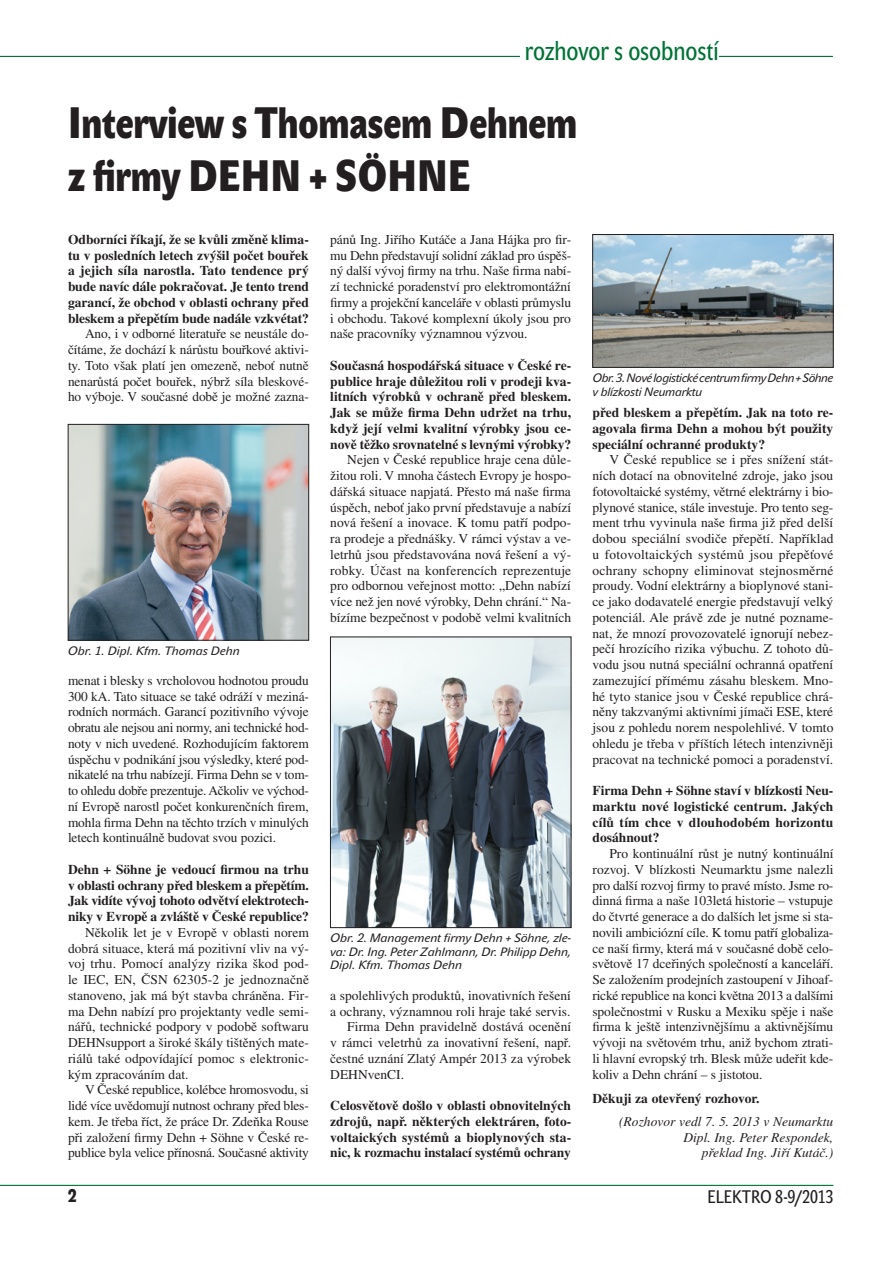
<style>
.page{position:relative;width:893px;height:1263px;background:#fff}
.page>*{position:absolute;margin:0;border:0;box-sizing:border-box;transform-origin:0 0}
.CLnadpis2{font:43.5px "John Sans Cond Black CE";color:#231f20}
.podnadpis3{font:27px "John Sans Cond Tx NCE";letter-spacing:-.005em;color:#007236}
.t1{font:18px "John Sans Cond Tx NCE";color:#231f20}
.t2{font:18px "John Sans Cond Black SCCE";color:#231f20}
.REtext{font:13.5px/15.8px "Times CE";letter-spacing:-.01em;color:#231f20;text-align:justify}
.REtext-2{font:700 13.5px/15.8px "Times CE";letter-spacing:-.005em;color:#231f20;text-align:justify}
.REtext-3{font:italic 13.5px/15.8px "Times CE";color:#231f20;text-align:right}
.OBRpopisek{font:italic 12px/13.5px "John Sans Tx NCE";color:#231f20;text-align:justify}
.OBRpopisek-2{font:italic 12px/13.5px "John Sans Tx NCE";letter-spacing:-.03em;color:#231f20}
</style>
<div class="page">
<hr style="left:0;top:1185px;width:833px;height:1px;background:#007236">
<hr style="left:0;top:56px;width:833px;height:1px;background:#007236">
<div style="left:520px;top:40px;width:199px;height:27px;background:#fff"></div>
<img style="left:594px;top:236px;width:237px;height:130px">
<div style="left:592px;top:234px;width:241px;height:134px;border:1px solid #231f20"></div>
<img style="left:70px;top:426px;width:237px;height:212px">
<div style="left:68px;top:424px;width:241px;height:216px;border:1px solid #231f20"></div>
<img style="left:332px;top:639px;width:237px;height:287px">
<div style="left:330px;top:637px;width:241px;height:291px;border:1px solid #231f20"></div>
<p class="podnadpis3" style="left:525px;top:35px;width:195px">rozhovor s osobností</p>
<p class="CLnadpis2" style="left:68px;top:99px;width:510px">Interview s Thomasem Dehnem</p>
<p class="CLnadpis2" style="left:68px;top:151px;width:404px">z firmy DEHN + SÖHNE</p>
<p class="REtext-2" style="left:68px;top:231px;width:243px">Odborníci říkají, že se kvůli změně klima&shy;tu v posledních letech zvýšil počet bouřek a jejich síla narostla. Tato tendence prý bude navíc dále pokračovat. Je tento trend garancí, že obchod v oblasti ochrany před bleskem a přepětím bude nadále vzkvétat?</p>
<p class="REtext" style="left:68px;top:326px;width:242px;text-indent:17px">Ano, i v odborné literatuře se neustále do&shy;čítáme, že dochází k nárůstu bouřkové aktivi&shy;ty. Toto však platí jen omezeně, neboť nutně nenarůstá počet bouřek, nýbrž síla bleskové&shy;ho výboje. V současné době je možné zazna-</p>
<p class="REtext" style="left:330px;top:231px;width:242px">pánů Ing. Jiřího Kutáče a Jana Hájka pro fir&shy;mu Dehn představují solidní základ pro úspěš&shy;ný další vývoj firmy na trhu. Naše firma nabí&shy;zí technické poradenství pro elektromontážní firmy a projekční kanceláře v oblasti průmyslu i obchodu. Takové komplexní úkoly jsou pro naše pracovníky významnou výzvou.</p>
<p class="REtext-2" style="left:330px;top:357px;width:242px">Současná hospodářská situace v České re&shy;publice hraje důležitou roli v prodeji kva&shy;litních výrobků v ochraně před bleskem.<br>Jak se může firma Dehn udržet na trhu, když její velmi kvalitní výrobky jsou ce&shy;nově těžko srovnatelné s levnými výrobky?</p>
<p class="REtext" style="left:330px;top:452px;width:243px;text-indent:17px">Nejen v České republice hraje cena důle&shy;žitou roli. V mnoha částech Evropy je hospo&shy;dářská situace napjatá. Přesto má naše firma úspěch, neboť jako první představuje a nabízí nová řešení a inovace. K tomu patří podpo&shy;ra prodeje a přednášky. V rámci výstav a ve&shy;letrhů jsou představována nová řešení a vý&shy;robky. Účast na konferencích reprezentuje pro odbornou veřejnost motto: „Dehn nabízí více než jen nové výrobky, Dehn chrání.“ Na&shy;bízíme bezpečnost v podobě velmi kvalitních</p>
<p class="OBRpopisek" style="left:68px;top:644px;width:173px">Obr. 1. Dipl. Kfm. Thomas Dehn</p>
<p class="REtext" style="left:68px;top:672px;width:242px">menat i blesky s vrcholovou hodnotou proudu 300 kA. Tato situace se také odráží v meziná&shy;rodních normách. Garancí pozitivního vývoje obratu ale nejsou ani normy, ani technické hod&shy;noty v nich uvedené. Rozhodujícím faktorem úspěchu v podnikání jsou výsledky, které pod&shy;nikatelé na trhu nabízejí. Firma Dehn se v tom&shy;to ohledu dobře prezentuje. Ačkoliv ve východ&shy;ní Evropě narostl počet konkurenčních firem, mohla firma Dehn na těchto trzích v minulých letech kontinuálně budovat svou pozici.</p>
<p class="REtext-2" style="left:68px;top:861px;width:242px">Dehn + Söhne je vedoucí firmou na trhu v oblasti ochrany před bleskem a přepětím.<br>Jak vidíte vývoj tohoto odvětví elektrotech&shy;niky v Evropě a zvláště v České republice?</p>
<p class="REtext" style="left:68px;top:924px;width:243px;text-indent:17px">Několik let je v Evropě v oblasti norem dobrá situace, která má pozitivní vliv na vý&shy;voj trhu. Pomocí analýzy rizika škod pod&shy;le IEC, EN, ČSN 62305-2 je jednoznačně stanoveno, jak má být stavba chráněna. Fir&shy;ma Dehn nabízí pro projektanty vedle semi&shy;nářů, technické podpory v podobě softwaru DEHNsupport a široké škály tištěných mate&shy;riálů také odpovídající pomoc s elektronic&shy;kým zpracováním dat.</p>
<p class="REtext" style="left:68px;top:1082px;width:243px;text-indent:17px">V České republice, kolébce hromosvodu, si lidé více uvědomují nutnost ochrany před bles&shy;kem. Je třeba říct, že práce Dr. Zdeňka Rouse při založení firmy Dehn + Söhne v České re&shy;publice byla velice přínosná. Současné aktivity</p>
<p class="OBRpopisek" style="left:330px;top:931px;width:242px">Obr. 2. Management firmy Dehn + Söhne, zle&shy;va: Dr. Ing. Peter Zahlmann, Dr. Philipp Dehn, Dipl. Kfm. Thomas Dehn</p>
<p class="REtext" style="left:330px;top:987px;width:242px">a spolehlivých produktů, inovativních řešení a ochrany, významnou roli hraje také servis.</p>
<p class="REtext" style="left:330px;top:1019px;width:242px;text-indent:17px">Firma Dehn pravidelně dostává ocenění v rámci veletrhů za inovativní řešení, např. čestné uznání Zlatý Ampér 2013 za výrobek DEHNvenCI.</p>
<p class="REtext-2" style="left:330px;top:1097px;width:242px">Celosvětově došlo v oblasti obnovitelných zdrojů, např. některých elektráren, foto&shy;voltaických systémů a bioplynových sta&shy;nic, k rozmachu instalací systémů ochrany</p>
<p class="OBRpopisek-2" style="left:592px;top:371px;width:242px">Obr. 3. Nové logistické centrum firmy Dehn + Söhne v blízkosti Neumarktu</p>
<p class="REtext-2" style="left:592px;top:404px;width:242px">před bleskem a přepětím. Jak na toto re&shy;agovala firma Dehn a mohou být použity speciální ochranné produkty?</p>
<p class="REtext" style="left:592px;top:452px;width:243px;text-indent:17px">V České republice se i přes snížení stát&shy;ních dotací na obnovitelné zdroje, jako jsou fotovoltaické systémy, větrné elektrárny i bio&shy;plynové stanice, stále investuje. Pro tento seg&shy;ment trhu vyvinula naše firma již před delší dobou speciální svodiče přepětí. Například u fotovoltaických systémů jsou přepěťové ochrany schopny eliminovat stejnosměrné proudy. Vodní elektrárny a bioplynové stani&shy;ce jako dodavatelé energie představují velký potenciál. Ale právě zde je nutné pozname&shy;nat, že mnozí provozovatelé ignorují nebez&shy;pečí hrozícího rizika výbuchu. Z tohoto dů&shy;vodu jsou nutná speciální ochranná opatření zamezující přímému zásahu bleskem. Mno&shy;hé tyto stanice jsou v České republice chrá&shy;něny takzvanými aktivními jímači ESE, které jsou z pohledu norem nespolehlivé. V tomto ohledu je třeba v příštích létech intenzivněji pracovat na technické pomoci a poradenství.</p>
<p class="REtext-2" style="left:592px;top:782px;width:242px">Firma Dehn + Söhne staví v blízkosti Neu&shy;marktu nové logistické centrum. Jakých cílů tím chce v dlouhodobém horizontu dosáhnout?</p>
<p class="REtext" style="left:592px;top:845px;width:243px;text-indent:17px">Pro kontinuální růst je nutný kontinuální rozvoj. V blízkosti Neumarktu jsme nalezli pro další rozvoj firmy to pravé místo. Jsme ro&shy;dinná firma a naše 103letá historie – vstupuje do čtvrté generace a do dalších let jsme si sta&shy;novili ambiciózní cíle. K tomu patří globaliza&shy;ce naší firmy, která má v současné době celo&shy;světově 17 dceřiných společností a kanceláří.<br>Se založením prodejních zastoupení v Jihoaf&shy;rické republice na konci května 2013 a dalšími společnostmi v Rusku a Mexiku spěje i naše firma k ještě intenzivnějšímu a aktivnějšímu vývoji na světovém trhu, aniž bychom ztrati&shy;li hlavní evropský trh. Blesk může udeřit kde&shy;koliv a Dehn chrání – s jistotou.</p>
<p class="REtext-2" style="left:592px;top:1090px;width:168px">Děkuji za otevřený rozhovor.</p>
<p class="REtext-3" style="left:619px;top:1113px;width:216px">(Rozhovor vedl 7. 5. 2013 v Neumarktu<br>Dipl. Ing. Peter Respondek,</p>
<p class="REtext-3" style="left:702px;top:1145px;width:133px">překlad Ing. Jiří Kutáč.)</p>
<p class="t2" style="left:68px;top:1185px;width:10px">2</p>
<p class="t1" style="left:707px;top:1186px;width:127px">ELEKTRO 8-9/2013</p>
</div>
